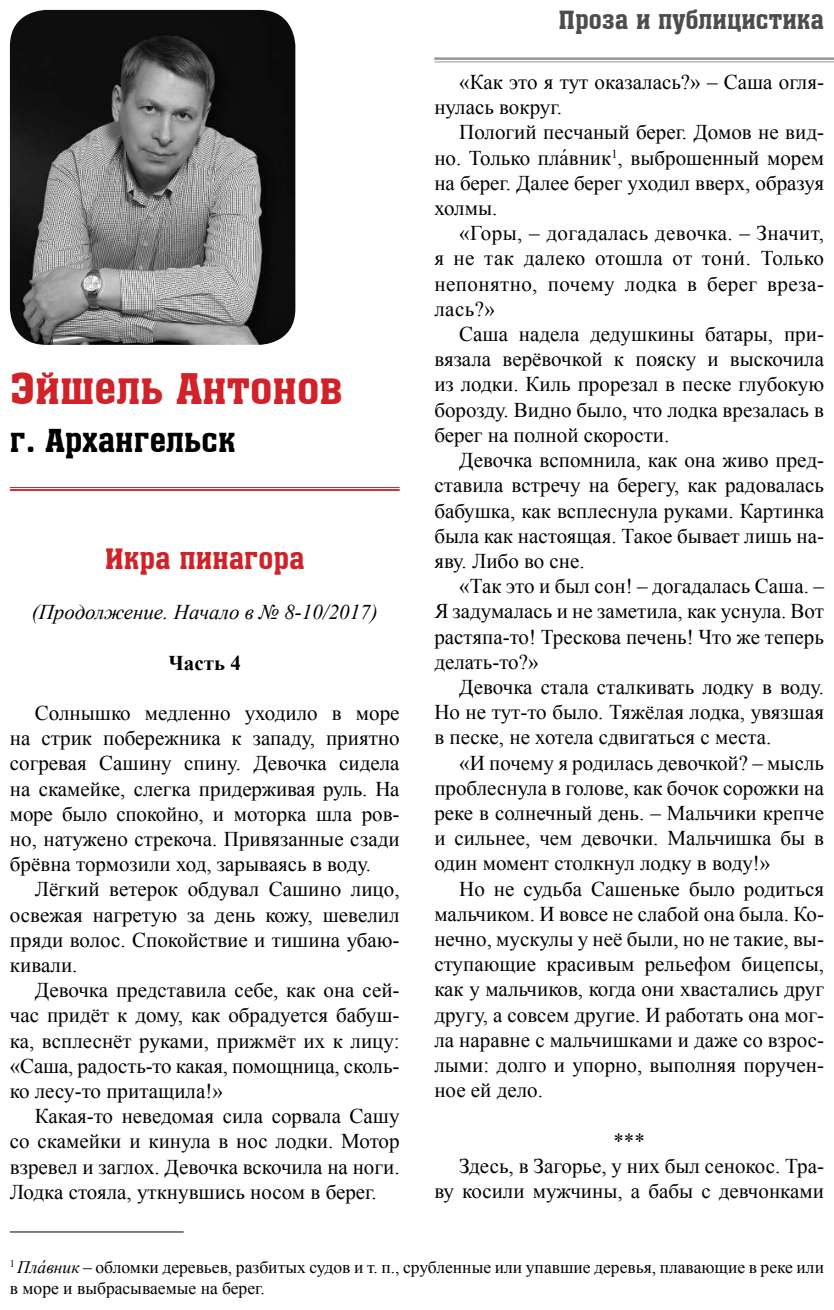
<style>
.page{position:relative;width:834px;height:1310px;background:#fff}
.page>*{position:absolute;margin:0;border:0;box-sizing:border-box;transform-origin:0 0}
.t1{font:42px "a Assuan";color:#d12229}
.t2{font:31.5px "a Assuan";color:#000}
.t3{font:28px "a Assuan";color:#d12229}
.t4{font:24.5px "a Assuan";color:#4c4d4f}
.t5{font:21px/25.2px "Times New Roman";color:#000;text-align:justify}
.t6{font:italic 21px "Times New Roman";color:#000}
.t7{font:700 21px "Times New Roman";color:#000}
.t8{font:17.5px/21px "Times New Roman";color:#000}
.s1{font-style:italic}
</style>
<div class="page">
<hr style="left:434px;top:57px;width:399px;height:3px;background:#939597">
<hr style="left:434px;top:61px;width:399px;height:1px;background:#939597">
<img style="left:10px;top:10px;width:285px;height:335px">
<hr style="left:10px;top:487px;width:389px;height:1px;background:#d12229">
<hr style="left:10px;top:489px;width:389px;height:2px;background:#d12229">
<hr style="left:10px;top:1231px;width:174px;height:1px;background:#000">
<h1 class="t1" style="left:10px;top:366px;width:334px">Эйшель Антонов</h1>
<h2 class="t2" style="left:10px;top:424px;width:227px">г. Архангельск</h2>
<h3 class="t3" style="left:105px;top:543px;width:201px">Икра пинагора</h3>
<p class="t6" style="left:32px;top:597px;width:347px">(Продолжение. Начало в № 8-10/2017)</p>
<p class="t7" style="left:168px;top:648px;width:74px">Часть 4</p>
<p class="t5" style="left:10px;top:700px;width:391px;text-indent:25px">Солнышко медленно уходило в море на стрик побережника к западу, приятно согревая Сашину спину. Девочка сидела на скамейке, слегка придерживая руль. На море было спокойно, и моторка шла ров&shy;но, натужено стрекоча. Привязанные сзади брёвна тормозили ход, зарываясь в воду.</p>
<p class="t5" style="left:10px;top:876px;width:391px;text-indent:25px">Лёгкий ветерок обдувал Сашино лицо, освежая нагретую за день кожу, шевелил пряди волос. Спокойствие и тишина убаю&shy;кивали.</p>
<p class="t5" style="left:10px;top:977px;width:391px;text-indent:25px">Девочка представила себе, как она сей&shy;час придёт к дому, как обрадуется бабуш&shy;ка, всплеснёт руками, прижмёт их к лицу: «Саша, радость-то какая, помощница, сколь&shy;ко лесу-то притащила!»</p>
<p class="t5" style="left:10px;top:1103px;width:391px;text-indent:25px">Какая-то неведомая сила сорвала Сашу со скамейки и кинула в нос лодки. Мотор взревел и заглох. Девочка вскочила на ноги.<br>Лодка стояла, уткнувшись носом в берег.</p>
<p class="t4" style="left:558px;top:7px;width:267px">Проза и публицистика</p>
<p class="t5" style="left:434px;top:69px;width:391px;text-indent:25px">«Как это я тут оказалась?» – Саша огля&shy;нулась вокруг.</p>
<p class="t5" style="left:434px;top:119px;width:391px;text-indent:25px">Пологий песчаный берег. Домов не вид&shy;но. Только пла́вник<sup>1</sup>, выброшенный морем на берег. Далее берег уходил вверх, образуя холмы.</p>
<p class="t5" style="left:434px;top:220px;width:391px;text-indent:25px">«Горы, – догадалась девочка. – Значит, я не так далеко отошла от тони́. Только непонятно, почему лодка в берег вреза&shy;лась?»</p>
<p class="t5" style="left:434px;top:321px;width:391px;text-indent:25px">Саша надела дедушкины батары, при&shy;вязала верёвочкой к пояску и выскочила из лодки. Киль прорезал в песке глубокую борозду. Видно было, что лодка врезалась в берег на полной скорости.</p>
<p class="t5" style="left:434px;top:447px;width:391px;text-indent:25px">Девочка вспомнила, как она живо пред&shy;ставила встречу на берегу, как радовалась бабушка, как всплеснула руками. Картинка была как настоящая. Такое бывает лишь на&shy;яву. Либо во сне.</p>
<p class="t5" style="left:434px;top:573px;width:391px;text-indent:25px">«Так это и был сон! – догадалась Саша. – Я задумалась и не заметила, как уснула. Вот растяпа-то! Трескова печень! Что же теперь делать-то?»</p>
<p class="t5" style="left:434px;top:674px;width:391px;text-indent:25px">Девочка стала сталкивать лодку в воду.<br>Но не тут-то было. Тяжёлая лодка, увязшая в песке, не хотела сдвигаться с места.</p>
<p class="t5" style="left:434px;top:749px;width:391px;text-indent:25px">«И почему я родилась девочкой? – мысль проблеснула в голове, как бочок сорожки на реке в солнечный день. – Мальчики крепче и сильнее, чем девочки. Мальчишка бы в один момент столкнул лодку в воду!»</p>
<p class="t5" style="left:434px;top:875px;width:391px;text-indent:25px">Но не судьба Сашеньке было родиться мальчиком. И вовсе не слабой она была. Ко&shy;нечно, мускулы у неё были, но не такие, вы&shy;ступающие красивым рельефом бицепсы, как у мальчиков, когда они хвастались друг другу, а совсем другие. И работать она мог&shy;ла наравне с мальчишками и даже со взрос&shy;лыми: долго и упорно, выполняя поручен&shy;ное ей дело.</p>
<p class="t5" style="left:613px;top:1128px;width:33px">***</p>
<p class="t5" style="left:459px;top:1153px;width:366px">Здесь, в Загорье, у них был сенокос. Тра-</p>
<p class="t5" style="left:434px;top:1178px;width:391px">ву косили мужчины, а бабы с девчонками</p>
<p class="t8" style="left:10px;top:1256px;width:815px"><sup>1</sup> <span class="s1">Пла́вник</span> – обломки деревьев, разбитых судов и т. п., срубленные или упавшие деревья, плавающие в реке или в море и выбрасываемые на берег.</p>
</div>
